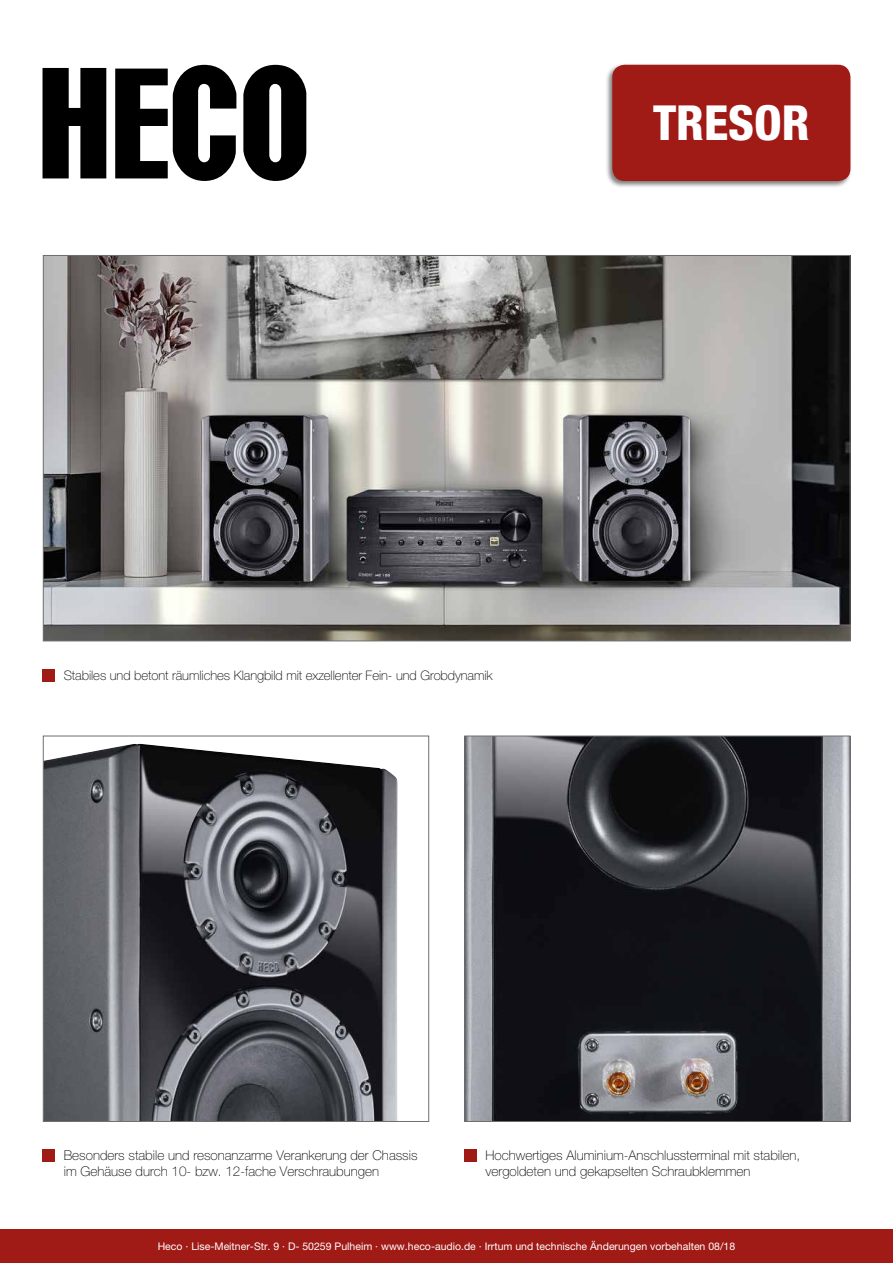
<style>
.page{position:relative;width:893px;height:1263px;background:#fff}
.page>*{position:absolute;margin:0;border:0;box-sizing:border-box;transform-origin:0 0}
.t1{font:800 condensed 48.3px "Helvetica Neue LT Std";color:#fff}
.t2{font:100 13.5px/16.2px "Helvetica Neue LT Std";color:#000}
.t3{font:100 13.2px "Helvetica Neue LT Std";letter-spacing:-.005em;color:#000}
.t4{font:10.5px "Helvetica Neue LT Std";color:#fff}
</style>
<div class="page">
<svg style="left:43px;top:68px;width:63px;height:110px"></svg>
<svg style="left:115px;top:65px;width:121px;height:116px"></svg>
<svg style="left:243px;top:65px;width:63px;height:116px"></svg>
<div style="left:605px;top:63px;width:247px;height:126px;background:#000;opacity:.5"></div>
<div style="left:612px;top:65px;width:238px;height:116px;background:#a01a16;border-radius:12px"></div>
<div style="left:0;top:1229px;width:893px;height:34px;background:#a01a16"></div>
<img style="left:466px;top:738px;width:382px;height:382px">
<div style="left:464px;top:736px;width:386px;height:386px;border:1px solid #706f6f"></div>
<img style="left:45px;top:744px;width:353px;height:376px">
<div style="left:43px;top:736px;width:386px;height:386px;border:1px solid #706f6f"></div>
<img style="left:45px;top:257px;width:803px;height:382px">
<div style="left:43px;top:1149px;width:12px;height:13px;background:#a01a16"></div>
<div style="left:43px;top:669px;width:12px;height:13px;background:#a01a16"></div>
<div style="left:464px;top:1149px;width:13px;height:13px;background:#a01a16"></div>
<h1 class="t1" style="left:653px;top:93px;width:158px">TRESOR</h1>
<p class="t3" style="left:64px;top:668px;width:430px">Stabiles und betont räumliches Klangbild mit exzellenter Fein- und Grobdynamik</p>
<p class="t2" style="left:64px;top:1147px;width:355px">Besonders stabile und resonanzarme Verankerung der Chassis im Gehäuse durch 10- bzw. 12-fache Verschraubungen</p>
<p class="t2" style="left:486px;top:1147px;width:316px">Hochwertiges Aluminium-Anschlussterminal mit stabilen, vergoldeten und gekapselten Schraubklemmen</p>
<p class="t4" style="left:158px;top:1240px;width:579px">Heco · Lise-Meitner-Str. 9 · D- 50259 Pulheim · www.heco-audio.de · Irrtum und technische Änderungen vorbehalten 08/18</p>
</div>
